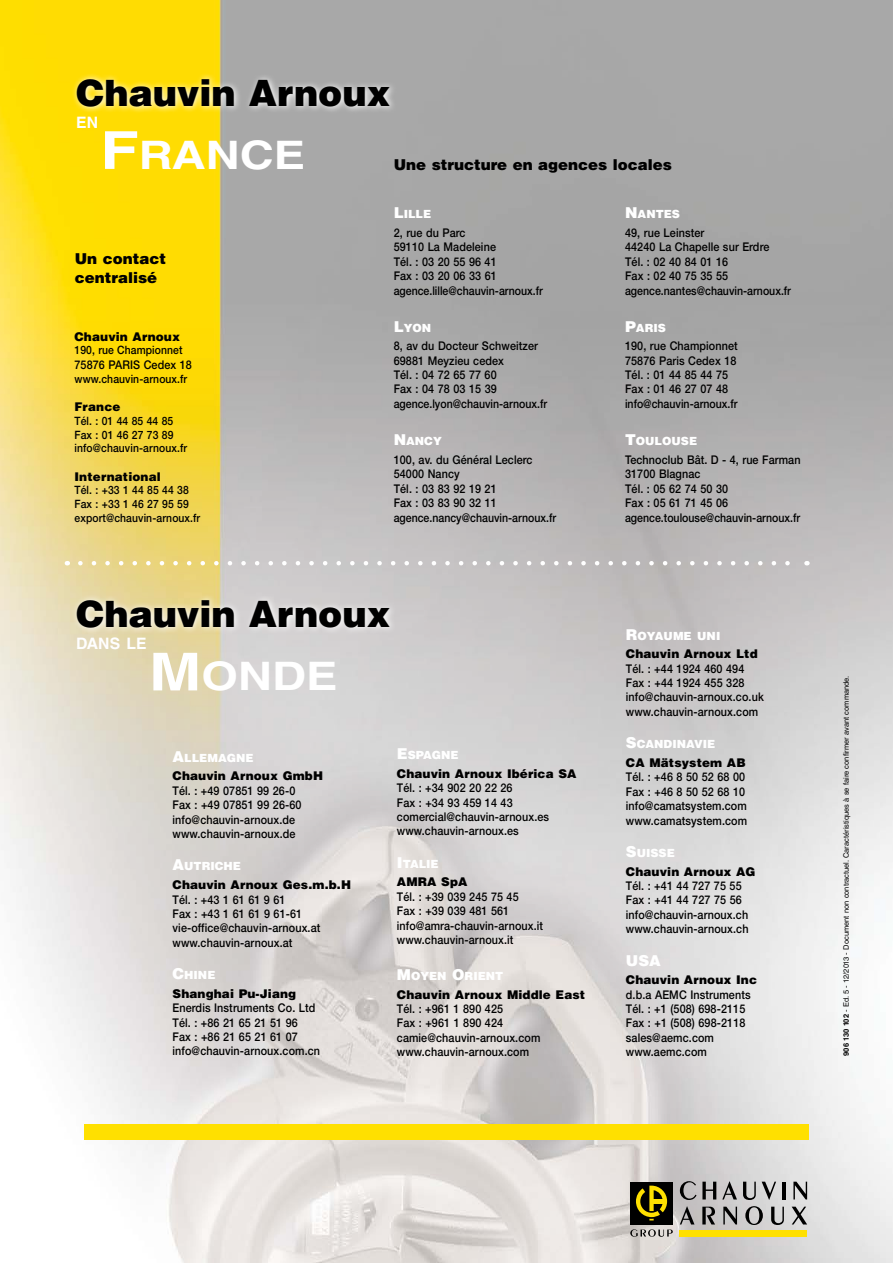
<style>
.page{position:relative;width:893px;height:1263px;background:#fff}
.page>*{position:absolute;margin:0;border:0;box-sizing:border-box;transform-origin:0 0}
.t1{font:700 39.3px "Helvetica LT Std";color:#fff;scale:1.2 1}
.t2{font:900 36.3px "Helvetica LT Std";color:#000}
.t3{font:700 15.75px "Helvetica LT Std";color:#fff}
.t4{font:900 15px/19.5px "Helvetica LT Std";color:#000}
.t5{font:900 15px "Helvetica LT Std";color:#fff}
.t6{font:500 12px/14.4px "Helvetica Neue";letter-spacing:.01em;color:#000;scale:.9 1}
.t7{font:900 12px "Helvetica LT Std";letter-spacing:.01em;color:#000}
.t8{font:500 11.55px/13.8px "Helvetica Neue";letter-spacing:.01em;color:#000;scale:.9 1}
.t9{font:900 11.25px "Helvetica LT Std";color:#fff}
.t10{font:7.5px "Helvetica LT Std";color:#000}
.s1{font-size:52.35px}
.s2{font-size:15px}
.s3{font-weight:700}
</style>
<div class="page">
<img style="left:0;top:0;width:893px;height:1263px">
<svg style="left:71px;top:73px;width:326px;height:41px;background:#dcd18e"></svg>
<svg style="left:71px;top:594px;width:326px;height:41px;background:#e4decc"></svg>
<svg style="left:80px;top:561px;width:720px;height:4px"></svg>
<div style="left:84px;top:1124px;width:725px;height:15px;background:#ffe000"></div>
<div style="left:680px;top:1229px;width:127px;height:7px;background:#ffe000"></div>
<div style="left:630px;top:1181px;width:43px;height:43px;background:#000"></div>
<svg style="left:636px;top:1185px;width:31px;height:35px"></svg>
<svg style="left:680px;top:1181px;width:16px;height:19px"></svg>
<svg style="left:702px;top:1182px;width:14px;height:17px"></svg>
<svg style="left:722px;top:1181px;width:15px;height:18px"></svg>
<svg style="left:743px;top:1182px;width:13px;height:18px"></svg>
<svg style="left:762px;top:1182px;width:14px;height:18px"></svg>
<hr style="left:782px;top:1182px;width:3px;height:17px;background:#000">
<svg style="left:793px;top:1182px;width:14px;height:17px"></svg>
<svg style="left:680px;top:1206px;width:14px;height:18px"></svg>
<svg style="left:702px;top:1207px;width:13px;height:17px"></svg>
<svg style="left:723px;top:1207px;width:14px;height:17px"></svg>
<svg style="left:745px;top:1206px;width:18px;height:19px"></svg>
<svg style="left:771px;top:1207px;width:13px;height:18px"></svg>
<svg style="left:792px;top:1207px;width:15px;height:17px"></svg>
<svg style="left:630px;top:1229px;width:43px;height:8px"></svg>
<h2 class="t2" style="left:76px;top:69px;width:316px">Chauvin Arnoux</h2>
<h3 class="t3" style="left:76px;top:112px;width:23px">EN</h3>
<h1 class="t1" style="left:100px;top:131px;width:172px"><span class="s1">F</span>RANCE</h1>
<p class="t4" style="left:75px;top:248px;width:93px">Un contact centralisé</p>
<p class="t7" style="left:75px;top:328px;width:107px">Chauvin Arnoux</p>
<p class="t8" style="left:75px;top:343px;width:122px">190, rue Championnet</p>
<p class="t6" style="left:75px;top:357px;width:132px">75876 PARIS Cedex 18</p>
<p class="t8" style="left:75px;top:372px;width:127px">www.chauvin-arnoux.fr</p>
<p class="t7" style="left:75px;top:399px;width:47px">France</p>
<p class="t8" style="left:75px;top:414px;width:126px">Tél. : 01 44 85 44 85<br>Fax : 01 46 27 73 89 info@chauvin-arnoux.fr</p>
<p class="t7" style="left:75px;top:468px;width:88px">International</p>
<p class="t8" style="left:75px;top:483px;width:141px">Tél. : +33 1 44 85 44 38<br>Fax : +33 1 46 27 95 59 export@chauvin-arnoux.fr</p>
<p class="t4" style="left:394px;top:155px;width:280px">Une structure en agences locales</p>
<p class="t9" style="left:394px;top:207px;width:39px"><span class="s2">L</span>ILLE</p>
<p class="t6" style="left:394px;top:225px;width:167px">2, rue du Parc<br>59110 La Madeleine<br>Tél. : 03 20 55 96 41<br>Fax : 03 20 06 33 61 agence.lille@chauvin-arnoux.fr</p>
<p class="t9" style="left:394px;top:320px;width:39px"><span class="s2">L</span>YON</p>
<p class="t6" style="left:394px;top:339px;width:172px">8, av du Docteur Schweitzer<br>69881 Meyzieu cedex<br>Tél. : 04 72 65 77 60<br>Fax : 04 78 03 15 39 agence.lyon@chauvin-arnoux.fr</p>
<p class="t9" style="left:394px;top:434px;width:50px"><span class="s2">N</span>ANCY</p>
<p class="t6" style="left:394px;top:452px;width:182px">100, av. du Général Leclerc<br>54000 Nancy<br>Tél. : 03 83 92 19 21<br>Fax : 03 83 90 32 11 agence.nancy@chauvin-arnoux.fr</p>
<p class="t9" style="left:625px;top:207px;width:56px"><span class="s2">N</span>ANTES</p>
<p class="t6" style="left:625px;top:225px;width:186px">49, rue Leinster<br>44240 La Chapelle sur Erdre<br>Tél. : 02 40 84 01 16<br>Fax : 02 40 75 35 55 agence.nantes@chauvin-arnoux.fr</p>
<p class="t9" style="left:625px;top:320px;width:42px"><span class="s2">P</span>ARIS</p>
<p class="t6" style="left:625px;top:339px;width:127px">190, rue Championnet<br>75876 Paris Cedex 18<br>Tél. : 01 44 85 44 75<br>Fax : 01 46 27 07 48 info@chauvin-arnoux.fr</p>
<p class="t9" style="left:625px;top:434px;width:74px"><span class="s2">T</span>OULOUSE</p>
<p class="t6" style="left:625px;top:452px;width:196px">Technoclub Bât. D - 4, rue Farman<br>31700 Blagnac<br>Tél. : 05 62 74 50 30<br>Fax : 05 61 71 45 06 agence.toulouse@chauvin-arnoux.fr</p>
<h2 class="t2" style="left:76px;top:590px;width:316px">Chauvin Arnoux</h2>
<h3 class="t3" style="left:76px;top:634px;width:72px">DANS LE</h3>
<h1 class="t1" style="left:149px;top:653px;width:159px"><span class="s1">M</span>ONDE</h1>
<p class="t9" style="left:173px;top:750px;width:83px"><span class="s2">A</span>LLEMAGNE</p>
<p class="t7" style="left:173px;top:768px;width:152px">Chauvin Arnoux GmbH</p>
<p class="t6" style="left:173px;top:783px;width:145px">Tél. : +49 07851 99 26-0<br>Fax : +49 07851 99 26-60 info@chauvin-arnoux.de www.chauvin-arnoux.de</p>
<p class="t9" style="left:173px;top:859px;width:70px"><span class="s2">A</span>UTRICHE</p>
<p class="t7" style="left:173px;top:877px;width:180px">Chauvin Arnoux Ges.m.b.H</p>
<p class="t6" style="left:173px;top:892px;width:166px">Tél. : +43 1 61 61 9 61<br>Fax : +43 1 61 61 9 61-61 vie-office@chauvin-arnoux.at www.chauvin-arnoux.at</p>
<p class="t9" style="left:173px;top:968px;width:44px"><span class="s2">C</span>HINE</p>
<p class="t7" style="left:173px;top:986px;width:125px">Shanghai Pu-Jiang</p>
<p class="t6" style="left:173px;top:1000px;width:165px">Enerdis Instruments Co. Ltd<br>Tél. : +86 21 65 21 51 96<br>Fax : +86 21 65 21 61 07 info@chauvin-arnoux.com.cn</p>
<p class="t9" style="left:397px;top:748px;width:63px"><span class="s2">E</span>SPAGNE</p>
<p class="t7" style="left:397px;top:765px;width:181px">Chauvin Arnoux Ibérica SA</p>
<p class="t6" style="left:397px;top:780px;width:171px">Tél. : +34 902 20 22 26<br>Fax : +34 93 459 14 43 comercial@chauvin-arnoux.es www.chauvin-arnoux.es</p>
<p class="t9" style="left:397px;top:856px;width:43px"><span class="s2">I</span>TALIE</p>
<p class="t7" style="left:397px;top:874px;width:72px">AMRA SpA</p>
<p class="t6" style="left:397px;top:889px;width:164px">Tél. : +39 039 245 75 45<br>Fax : +39 039 481 561 info@amra-chauvin-arnoux.it www.chauvin-arnoux.it</p>
<p class="t9" style="left:397px;top:968px;width:108px"><span class="s2">M</span>OYEN <span class="s2">O</span>RIENT</p>
<p class="t7" style="left:397px;top:986px;width:190px">Chauvin Arnoux Middle East</p>
<p class="t6" style="left:397px;top:1001px;width:161px">Tél. : +961 1 890 425<br>Fax : +961 1 890 424 camie@chauvin-arnoux.com www.chauvin-arnoux.com</p>
<p class="t9" style="left:626px;top:628px;width:96px"><span class="s2">R</span>OYAUME UNI</p>
<p class="t7" style="left:626px;top:646px;width:133px">Chauvin Arnoux Ltd</p>
<p class="t6" style="left:626px;top:661px;width:155px">Tél. : +44 1924 460 494<br>Fax : +44 1924 455 328 info@chauvin-arnoux.co.uk www.chauvin-arnoux.com</p>
<p class="t9" style="left:626px;top:737px;width:91px"><span class="s2">S</span>CANDINAVIE</p>
<p class="t7" style="left:626px;top:755px;width:121px">CA Mätsystem AB</p>
<p class="t6" style="left:626px;top:770px;width:136px">Tél. : +46 8 50 52 68 00<br>Fax : +46 8 50 52 68 10 info@camatsystem.com www.camatsystem.com</p>
<p class="t9" style="left:626px;top:845px;width:50px"><span class="s2">S</span>UISSE</p>
<p class="t7" style="left:626px;top:863px;width:131px">Chauvin Arnoux AG</p>
<p class="t6" style="left:626px;top:878px;width:138px">Tél. : +41 44 727 75 55<br>Fax : +41 44 727 75 56 info@chauvin-arnoux.ch www.chauvin-arnoux.ch</p>
<p class="t5" style="left:626px;top:950px;width:13px">USA</p>
<p class="t7" style="left:626px;top:972px;width:133px">Chauvin Arnoux Inc</p>
<p class="t6" style="left:626px;top:987px;width:140px">d.b.a AEMC Instruments<br>Tél. : +1 (508) 698-2115<br>Fax : +1 (508) 698-2118 sales@aemc.com www.aemc.com</p>
<p class="t10" style="left:842px;top:1056px;width:382px;rotate:-90deg"><span class="s3">906 130 102</span> - Ed. 5 - 12/2013 - Document non contractuel. Caractéristiques à se faire confirmer avant commande.</p>
</div>
